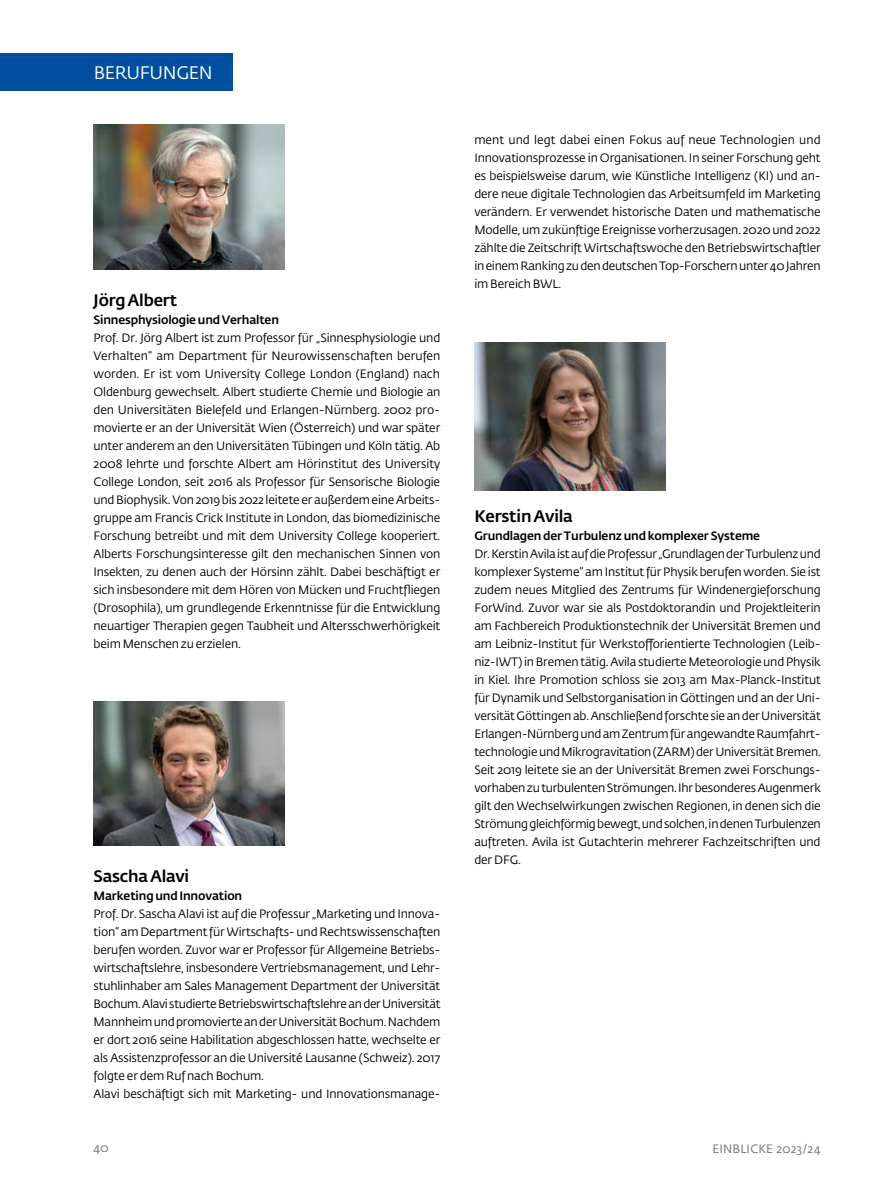
<style>
.page{position:relative;width:893px;height:1191px;background:#fff}
.page>*{position:absolute;margin:0;border:0;box-sizing:border-box;transform-origin:0 0}
.t1{font:18px "Fedra Sans Std";letter-spacing:-.02em;color:#fff}
.t2{font:500 16.5px "Fedra Sans Std";letter-spacing:-.01em;color:#000}
.t3{font:12px/18px "Fedra Sans Std";letter-spacing:-.015em;color:#000;text-align:justify}
.t4{font:500 12px "Fedra Sans Std";letter-spacing:-.01em;color:#000}
.t5{font:12px "Fedra Sans Std";letter-spacing:.015em;color:#706f6f}
</style>
<div class="page">
<div style="left:0;top:54px;width:233px;height:37px;background:#004f9f"></div>
<img style="left:94px;top:124px;width:191px;height:145px">
<img style="left:94px;top:701px;width:191px;height:144px">
<img style="left:474px;top:342px;width:191px;height:148px">
<h1 class="t1" style="left:94px;top:62px;width:120px">BERUFUNGEN</h1>
<h2 class="t2" style="left:94px;top:290px;width:85px">Jörg Albert</h2>
<p class="t4" style="left:94px;top:312px;width:187px">Sinnesphysiologie und Verhalten</p>
<p class="t3" style="left:94px;top:329px;width:348px">Prof. Dr. Jörg Albert ist zum Professor für „Sinnesphysiologie und Verhalten“ am Department für Neurowissenschaften berufen worden. Er ist vom University College London (England) nach Oldenburg gewechselt. Albert studierte Chemie und Biologie an den Universitäten Bielefeld und Erlangen-Nürnberg. 2002 pro&shy;movierte er an der Universität Wien (Österreich) und war später unter anderem an den Universitäten Tübingen und Köln tätig. Ab 2008 lehrte und forschte Albert am Hörinstitut des University College London, seit 2016 als Professor für Sensorische Biologie und Biophysik. Von 2019 bis 2022 leitete er außerdem eine Arbeits&shy;gruppe am Francis Crick Institute in London, das biomedizinische Forschung betreibt und mit dem University College kooperiert.<br>Alberts Forschungsinteresse gilt den mechanischen Sinnen von Insekten, zu denen auch der Hörsinn zählt. Dabei beschäftigt er sich insbesondere mit dem Hören von Mücken und Fruchtfliegen (Drosophila), um grundlegende Erkenntnisse für die Entwicklung neuartiger Therapien gegen Taubheit und Altersschwerhörigkeit beim Menschen zu erzielen.</p>
<h2 class="t2" style="left:94px;top:866px;width:97px">Sascha Alavi</h2>
<p class="t4" style="left:94px;top:888px;width:150px">Marketing und Innovation</p>
<p class="t3" style="left:94px;top:905px;width:348px;text-align:left">Prof. Dr. Sascha Alavi ist auf die Professur „Marketing und Innova&shy;tion“ am Department für Wirtschafts- und Rechtswissenschaften berufen worden. Zuvor war er Professor für Allgemeine Betriebs&shy;wirtschaftslehre, insbesondere Vertriebsmanagement, und Lehr&shy;stuhlinhaber am Sales Management Department der Universität Bochum. Alavi studierte Betriebswirtschaftslehre an der Universität Mannheim und promovierte an der Universität Bochum. Nachdem er dort 2016 seine Habilitation abgeschlossen hatte, wechselte er als Assistenzprofessor an die Université Lausanne (Schweiz). 2017 folgte er dem Ruf nach Bochum.<br>Alavi beschäftigt sich mit Marketing- und Innovationsmanage-</p>
<p class="t3" style="left:474px;top:131px;width:348px">ment und legt dabei einen Fokus auf neue Technologien und Innovationsprozesse in Organisationen. In seiner Forschung geht es beispielsweise darum, wie Künstliche Intelligenz (KI) und an&shy;dere neue digitale Technologien das Arbeitsumfeld im Marketing verändern. Er verwendet historische Daten und mathematische Modelle, um zukünftige Ereignisse vorherzusagen. 2020 und 2022 zählte die Zeitschrift Wirtschaftswoche den Betriebswirtschaftler in einem Ranking zu den deutschen Top-Forschern unter 40 Jahren im Bereich BWL.</p>
<h2 class="t2" style="left:474px;top:506px;width:100px">Kerstin Avila</h2>
<p class="t4" style="left:474px;top:528px;width:287px">Grundlagen der Turbulenz und komplexer Systeme</p>
<p class="t3" style="left:474px;top:545px;width:348px">Dr. Kerstin Avila ist auf die Professur „Grundlagen der Turbulenz und komplexer Systeme“ am Institut für Physik berufen worden. Sie ist zudem neues Mitglied des Zentrums für Windenergieforschung ForWind. Zuvor war sie als Postdoktorandin und Projektleiterin am Fachbereich Produktionstechnik der Universität Bremen und am Leibniz-Institut für Werkstofforientierte Technologien (Leib&shy;niz-IWT) in Bremen tätig. Avila studierte Meteorologie und Physik in Kiel. Ihre Promotion schloss sie 2013 am Max-Planck-Institut für Dynamik und Selbstorganisation in Göttingen und an der Uni&shy;versität Göttingen ab. Anschließend forschte sie an der Universität Erlangen-Nürnberg und am Zentrum für angewandte Raumfahrt&shy;technologie und Mikrogravitation (ZARM) der Universität Bremen.<br>Seit 2019 leitete sie an der Universität Bremen zwei Forschungs&shy;vorhaben zu turbulenten Strömungen. Ihr besonderes Augenmerk gilt den Wechselwirkungen zwischen Regionen, in denen sich die Strömung gleichförmig bewegt, und solchen, in denen Turbulenzen auftreten. Avila ist Gutachterin mehrerer Fachzeitschriften und der DFG.</p>
<p class="t5" style="left:94px;top:1140px;width:17px">40</p>
<p class="t5" style="left:713px;top:1141px;width:110px">EINBLICKE 2023/24</p>
</div>
